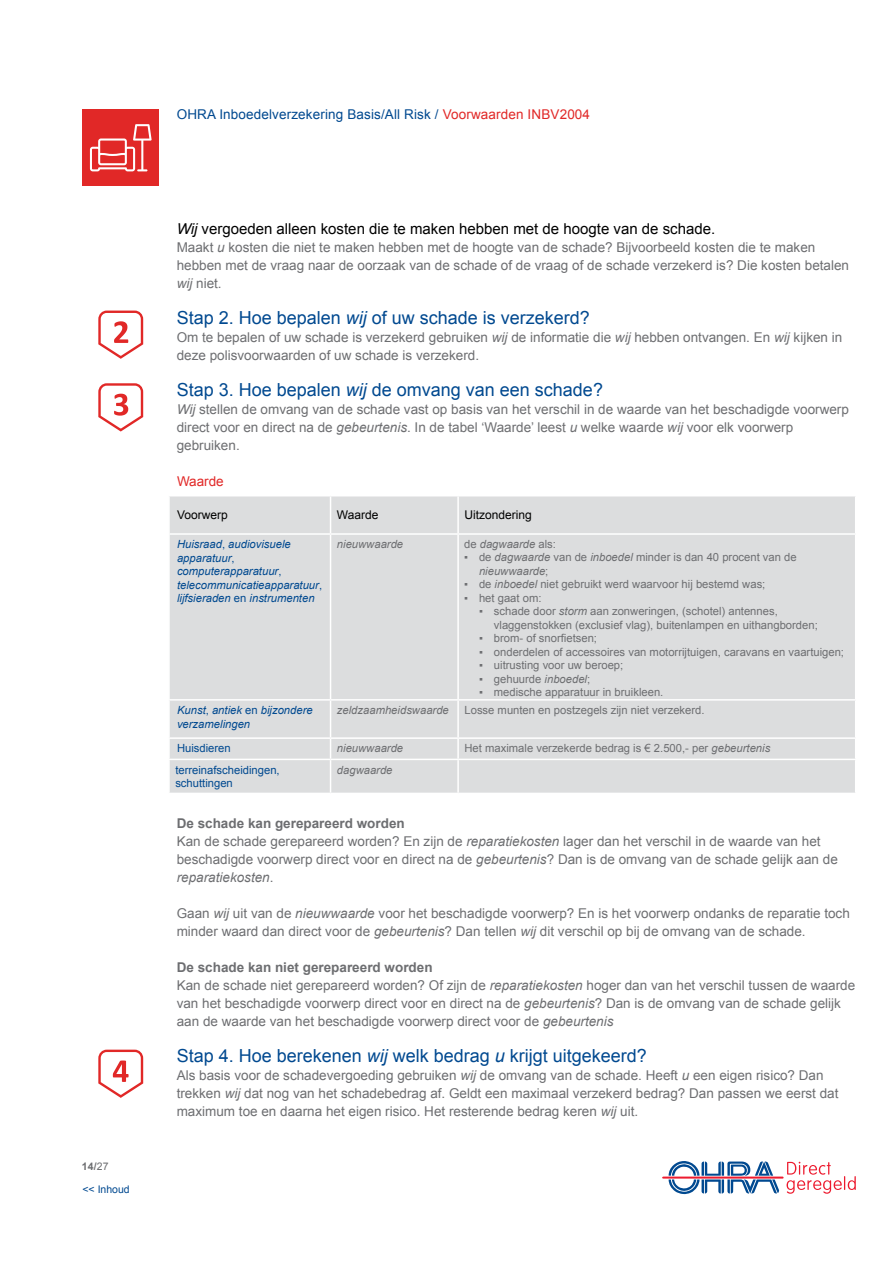
<style>
.page{position:relative;width:893px;height:1263px;background:#fff}
.page>*{position:absolute;margin:0;border:0;box-sizing:border-box;transform-origin:0 0}
.t1{font:18px "Arial";color:#004990}
.t2{font:15px "Arial";color:#000}
.t3{font:13.5px/18px "Arial";color:#6d6e71}
.t4{font:13.5px "Arial";letter-spacing:.01em;color:#004990}
.t5{font:13.5px "Arial";color:#e12827}
.t6{font:12px "Arial";color:#000}
.t7{font:11.25px/13.5px "Arial";color:#6d6e71}
.t8{font:italic 11.25px/13.5px "Arial";color:#004990}
.t9{font:italic 11.25px "Arial";color:#6d6e71}
.t10{font:11.25px/13.5px "Arial";color:#004990}
.t11{font:10.5px/22.5px "Arial";color:#004990}
.s1{font-weight:700;color:#6d6e71}
.s2{color:#6d6e71}
.s3{color:#e12827}
.s4{font-style:italic}
.s5{font-style:normal}
.s6{font-weight:700}
</style>
<div class="page">
<div style="left:82px;top:110px;width:77px;height:76px;background:#e12827"></div>
<svg style="left:90px;top:124px;width:62px;height:47px"></svg>
<div style="left:170px;top:496px;width:685px;height:297px;background:#dcddde"></div>
<hr style="left:330px;top:496px;width:1px;height:37px;background:#fff">
<hr style="left:457px;top:496px;width:2px;height:37px;background:#fff">
<hr style="left:168px;top:533px;width:163px;height:2px;background:#fff">
<hr style="left:331px;top:533px;width:127px;height:2px;background:#fff">
<hr style="left:330px;top:535px;width:1px;height:164px;background:#fff">
<hr style="left:458px;top:533px;width:398px;height:2px;background:#fff">
<hr style="left:457px;top:535px;width:2px;height:164px;background:#fff">
<hr style="left:168px;top:699px;width:163px;height:2px;background:#fff">
<hr style="left:331px;top:699px;width:127px;height:2px;background:#fff">
<hr style="left:330px;top:701px;width:1px;height:36px;background:#fff">
<hr style="left:458px;top:699px;width:398px;height:2px;background:#fff">
<hr style="left:457px;top:701px;width:2px;height:36px;background:#fff">
<hr style="left:168px;top:737px;width:163px;height:2px;background:#fff">
<hr style="left:331px;top:737px;width:127px;height:2px;background:#fff">
<svg style="left:330px;top:739px;width:1px;height:20px"></svg>
<hr style="left:458px;top:737px;width:398px;height:2px;background:#fff">
<hr style="left:457px;top:739px;width:2px;height:20px;background:#fff">
<hr style="left:168px;top:759px;width:163px;height:1px;background:#fff">
<hr style="left:331px;top:759px;width:127px;height:1px;background:#fff">
<hr style="left:330px;top:760px;width:1px;height:33px;background:#fff">
<hr style="left:458px;top:759px;width:398px;height:1px;background:#fff">
<hr style="left:457px;top:760px;width:2px;height:33px;background:#fff">
<svg style="left:98px;top:1050px;width:45px;height:48px"></svg>
<svg style="left:98px;top:311px;width:45px;height:48px"></svg>
<svg style="left:98px;top:383px;width:45px;height:48px"></svg>
<hr style="left:662px;top:1176px;width:121px;height:2px;background:#ed1b2f">
<svg style="left:669px;top:1161px;width:110px;height:33px"></svg>
<svg style="left:787px;top:1162px;width:69px;height:32px"></svg>
<p class="t11" style="left:82px;top:1155px;width:49px"><span class="s1">14/</span><span class="s2">27<br></span>&lt;&lt; Inhoud</p>
<p class="t4" style="left:177px;top:106px;width:415px">OHRA Inboedelverzekering Basis/All Risk / <span class="s3">Voorwaarden INBV2004</span></p>
<p class="t2" style="left:177px;top:219px;width:540px"><span class="s4">Wij</span> vergoeden alleen kosten die te maken hebben met de hoogte van de schade.</p>
<p class="t3" style="left:177px;top:238px;width:674px">Maakt <span class="s4">u</span> kosten die niet te maken hebben met de hoogte van de schade? Bijvoorbeeld kosten die te maken hebben met de vraag naar de oorzaak van de schade of de vraag of de schade verzekerd is? Die kosten betalen <span class="s4">wij</span> niet.</p>
<h1 class="t1" style="left:177px;top:306px;width:415px">Stap 2. Hoe bepalen <span class="s4">wij</span> of uw schade is verzekerd?</h1>
<p class="t3" style="left:177px;top:328px;width:667px">Om te bepalen of uw schade is verzekerd gebruiken <span class="s4">wij</span> de informatie die <span class="s4">wij</span> hebben ontvangen. En <span class="s4">wij</span> kijken in deze polisvoorwaarden of uw schade is verzekerd.</p>
<h1 class="t1" style="left:177px;top:378px;width:428px">Stap 3. Hoe bepalen <span class="s4">wij</span> de omvang van een schade?</h1>
<p class="t3" style="left:177px;top:400px;width:674px"><span class="s4">Wij</span> stellen de omvang van de schade vast op basis van het verschil in de waarde van het beschadigde voorwerp direct voor en direct na de <span class="s4">gebeurtenis</span>. In de tabel ‘Waarde’ leest <span class="s4">u</span> welke waarde <span class="s4">wij</span> voor elk voorwerp gebruiken.</p>
<p class="t5" style="left:177px;top:472px;width:48px">Waarde</p>
<p class="t6" style="left:177px;top:507px;width:52px">Voorwerp</p>
<p class="t6" style="left:337px;top:507px;width:43px">Waarde</p>
<p class="t6" style="left:464px;top:507px;width:69px">Uitzondering</p>
<p class="t8" style="left:177px;top:538px;width:147px">Huisraad<span class="s5">,</span> audiovisuele apparatuur<span class="s5">, </span>computerapparatuur<span class="s5">, </span>telecommunicatieapparatuur<span class="s5">, </span>lijfsieraden <span class="s5">en</span> instrumenten</p>
<p class="t9" style="left:337px;top:537px;width:68px">nieuwwaarde</p>
<p class="t9" style="left:464px;top:536px;width:93px"><span class="s5">de</span> dagwaarde <span class="s5">als:</span></p>
<p class="t7" style="left:479px;top:550px;width:319px;text-indent:-15px">▪ de <span class="s4">dagwaarde</span> van de <span class="s4">inboedel</span> minder is dan 40 procent van de <span class="s4">nieuwwaarde</span>;</p>
<p class="t7" style="left:464px;top:577px;width:303px">▪ de <span class="s4">inboedel</span> niet gebruikt werd waarvoor hij bestemd was;</p>
<p class="t7" style="left:464px;top:591px;width:79px">▪ het gaat om:</p>
<p class="t7" style="left:494px;top:604px;width:325px;text-indent:-15px">▪ schade door <span class="s4">storm</span> aan zonweringen, (schotel) antennes, vlaggenstokken (exclusief vlag), buitenlampen en uithangborden;</p>
<p class="t7" style="left:479px;top:631px;width:120px">▪ brom- of snorfietsen;</p>
<p class="t7" style="left:479px;top:645px;width:367px">▪ onderdelen of accessoires van motorrijtuigen, caravans en vaartuigen;</p>
<p class="t7" style="left:479px;top:658px;width:146px">▪ uitrusting voor uw beroep;</p>
<p class="t7" style="left:479px;top:672px;width:113px">▪ gehuurde <span class="s4">inboedel</span>;</p>
<p class="t7" style="left:479px;top:685px;width:186px">▪ medische apparatuur in bruikleen.</p>
<p class="t8" style="left:177px;top:703px;width:137px">Kunst<span class="s5">,</span> antiek <span class="s5">en</span> bijzondere verzamelingen</p>
<p class="t9" style="left:337px;top:703px;width:113px">zeldzaamheidswaarde</p>
<p class="t7" style="left:464px;top:703px;width:242px">Losse munten en postzegels zijn niet verzekerd.</p>
<p class="t10" style="left:177px;top:742px;width:55px">Huisdieren</p>
<p class="t9" style="left:337px;top:741px;width:68px">nieuwwaarde</p>
<p class="t7" style="left:464px;top:742px;width:307px">Het maximale verzekerde bedrag is € 2.500,- per <span class="s4">gebeurtenis</span></p>
<p class="t10" style="left:175px;top:763px;width:106px">terreinafscheidingen, schuttingen</p>
<p class="t9" style="left:337px;top:762px;width:57px">dagwaarde</p>
<p class="t3" style="left:177px;top:814px;width:663px"><span class="s6">De schade kan gerepareerd worden<br></span>Kan de schade gerepareerd worden? En zijn de <span class="s4">reparatiekosten</span> lager dan het verschil in de waarde van het beschadigde voorwerp direct voor en direct na de <span class="s4">gebeurtenis</span>? Dan is de omvang van de schade gelijk aan de <span class="s4">reparatiekosten</span>.</p>
<p class="t3" style="left:177px;top:904px;width:675px">Gaan <span class="s4">wij</span> uit van de <span class="s4">nieuwwaarde</span> voor het beschadigde voorwerp? En is het voorwerp ondanks de reparatie toch minder waard dan direct voor de <span class="s4">gebeurtenis</span>? Dan tellen <span class="s4">wij</span> dit verschil op bij de omvang van de schade.</p>
<p class="t3" style="left:177px;top:958px;width:680px"><span class="s6">De schade kan niet gerepareerd worden<br></span>Kan de schade niet gerepareerd worden? Of zijn de <span class="s4">reparatiekosten</span> hoger dan van het verschil tussen de waarde van het beschadigde voorwerp direct voor en direct na de <span class="s4">gebeurtenis</span>? Dan is de omvang van de schade gelijk aan de waarde van het beschadigde voorwerp direct voor de <span class="s4">gebeurtenis</span></p>
<h1 class="t1" style="left:177px;top:1044px;width:472px">Stap 4. Hoe berekenen <span class="s4">wij</span> welk bedrag <span class="s4">u</span> krijgt uitgekeerd?</h1>
<p class="t3" style="left:177px;top:1066px;width:663px">Als basis voor de schadevergoeding gebruiken <span class="s4">wij</span> de omvang van de schade. Heeft <span class="s4">u</span> een eigen risico? Dan trekken <span class="s4">wij</span> dat nog van het schadebedrag af. Geldt een maximaal verzekerd bedrag? Dan passen we eerst dat maximum toe en daarna het eigen risico. Het resterende bedrag keren <span class="s4">wij</span> uit.</p>
</div>
